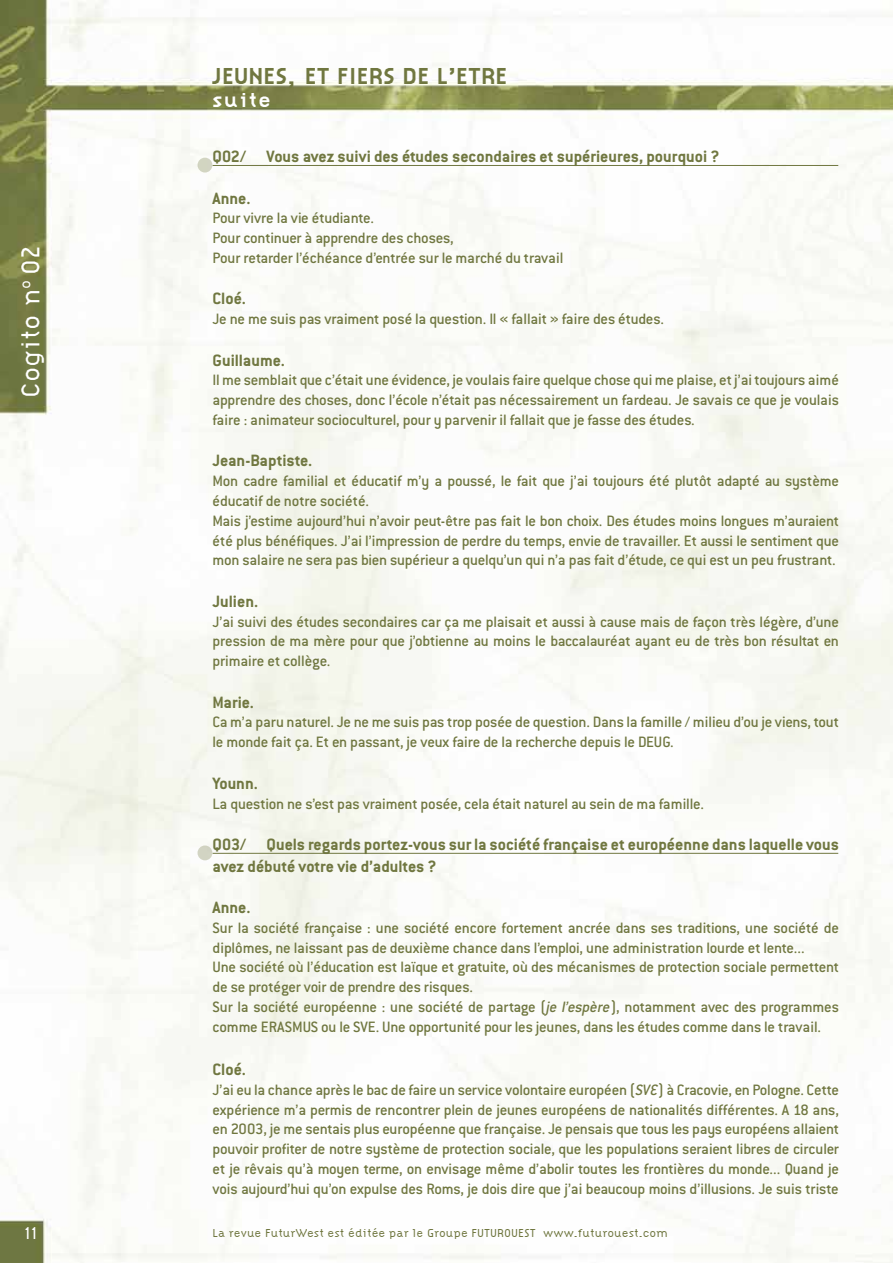
<style>
.page{position:relative;width:893px;height:1263px;background:#fff}
.page>*{position:absolute;margin:0;border:0;box-sizing:border-box;transform-origin:0 0}
.t1{font:300 27px "Citizen";color:#fff}
.t2{font:700 24px "Citizen";color:#707740}
.t3{font:700 21px "Citizen";letter-spacing:.075em;color:#fff}
.t4{font:700 18px/21.6px "Conduit ITC";color:#707740}
.t5{font:300 18px "Citizen";color:#fff}
.t6{font:500 16.5px/19.8px "Conduit ITC";letter-spacing:-.015em;color:#707740}
.t7{font:300 12px "Citizen";color:#707740}
.s1{font-style:italic}
</style>
<div class="page">
<img style="left:0;top:0;width:893px;height:1263px">
<hr style="left:213px;top:165px;width:625px;height:1px;background:#707740">
<div style="left:198px;top:158px;width:14px;height:15px;background:#d2d5c1;border-radius:50%"></div>
<hr style="left:213px;top:853px;width:625px;height:1px;background:#707740">
<div style="left:198px;top:845px;width:14px;height:15px;background:#d2d4c3;border-radius:50%"></div>
<h1 class="t1" style="left:15px;top:398px;width:153px;rotate:-90deg">Cogito n<sup>o</sup> 02</h1>
<p class="t5" style="left:24px;top:1222px;width:15px">11</p>
<h2 class="t2" style="left:213px;top:62px;width:296px">JEUNES, ET FI ERS DE L’ETRE</h2>
<p class="t3" style="left:213px;top:87px;width:60px">suite</p>
<p class="t4" style="left:213px;top:145px;width:508px">Q02/ Vous avez suivi des études secondaires et supérieures, pourquoi ?</p>
<p class="t4" style="left:213px;top:187px;width:39px">Anne.</p>
<p class="t6" style="left:213px;top:208px;width:352px">Pour vivre la vie étudiante.<br>Pour continuer à apprendre des choses,<br>Pour retarder l’échéance d’entrée sur le marché du travail</p>
<p class="t4" style="left:213px;top:288px;width:35px">Cloé.</p>
<p class="t6" style="left:213px;top:309px;width:453px">Je ne me suis pas vraiment posé la question. Il « fallait » faire des études.</p>
<p class="t4" style="left:213px;top:349px;width:74px">Guillaume.</p>
<p class="t6" style="left:213px;top:370px;width:628px;text-align:justify">Il me semblait que c’était une évidence, je voulais faire quelque chose qui me plaise, et j’ai toujours aimé apprendre des choses, donc l’école n’était pas nécessairement un fardeau. Je savais ce que je voulais faire : animateur socioculturel, pour y parvenir il fallait que je fasse des études.</p>
<p class="t4" style="left:213px;top:450px;width:101px">Jean-Baptiste.</p>
<p class="t6" style="left:213px;top:471px;width:628px">Mon cadre familial et éducatif m’y a poussé, le fait que j’ai toujours été plutôt adapté au système éducatif de notre société.<br>Mais j’estime aujourd’hui n’avoir peut-être pas fait le bon choix. Des études moins longues m’auraient été plus bénéfiques. J’ai l’impression de perdre du temps, envie de travailler. Et aussi le sentiment que mon salaire ne sera pas bien supérieur a quelqu’un qui n’a pas fait d’étude, ce qui est un peu frustrant.</p>
<p class="t4" style="left:213px;top:590px;width:47px">Julien.</p>
<p class="t6" style="left:213px;top:611px;width:628px;text-align:justify">J’ai suivi des études secondaires car ça me plaisait et aussi à cause mais de façon très légère, d’une pression de ma mère pour que j’obtienne au moins le baccalauréat ayant eu de très bon résultat en primaire et collège.</p>
<p class="t4" style="left:213px;top:691px;width:43px">Marie.</p>
<p class="t6" style="left:213px;top:712px;width:628px">Ca m’a paru naturel. Je ne me suis pas trop posée de question. Dans la famille / milieu d’ou je viens, tout le monde fait ça. Et en passant, je veux faire de la recherche depuis le DEUG.</p>
<p class="t4" style="left:213px;top:772px;width:47px">Younn.</p>
<p class="t6" style="left:213px;top:793px;width:493px">La question ne s’est pas vraiment posée, cela était naturel au sein de ma famille.</p>
<p class="t4" style="left:213px;top:833px;width:628px">Q03/ Quels regards portez-vous sur la société française et européenne dans laquelle vous avez débuté votre vie d’adultes ?</p>
<p class="t4" style="left:213px;top:896px;width:39px">Anne.</p>
<p class="t6" style="left:213px;top:917px;width:628px">Sur la société française : une société encore fortement ancrée dans ses traditions, une société de diplômes, ne laissant pas de deuxième chance dans l’emploi, une administration lourde et lente...<br>Une société où l’éducation est laïque et gratuite, où des mécanismes de protection sociale permettent de se protéger voir de prendre des risques.<br>Sur la société européenne : une société de partage (<span class="s1">je l’espère</span>), notamment avec des programmes comme ERASMUS ou le SVE. Une opportunité pour les jeunes, dans les études comme dans le travail.</p>
<p class="t4" style="left:213px;top:1058px;width:35px">Cloé.</p>
<p class="t6" style="left:213px;top:1079px;width:628px;text-align:justify">J’ai eu la chance après le bac de faire un service volontaire européen (<span class="s1">SVE</span>) à Cracovie, en Pologne. Cette expérience m’a permis de rencontrer plein de jeunes européens de nationalités différentes. A 18 ans, en 2003, je me sentais plus européenne que française. Je pensais que tous les pays européens allaient pouvoir profiter de notre système de protection sociale, que les populations seraient libres de circuler et je rêvais qu’à moyen terme, on envisage même d’abolir toutes les frontières du monde... Quand je vois aujourd’hui qu’on expulse des Roms, je dois dire que j’ai beaucoup moins d’illusions. Je suis triste</p>
<p class="t7" style="left:213px;top:1226px;width:457px">La revue FuturWest est éditée par le Groupe FUTUROUEST www.futurouest.com</p>
</div>
